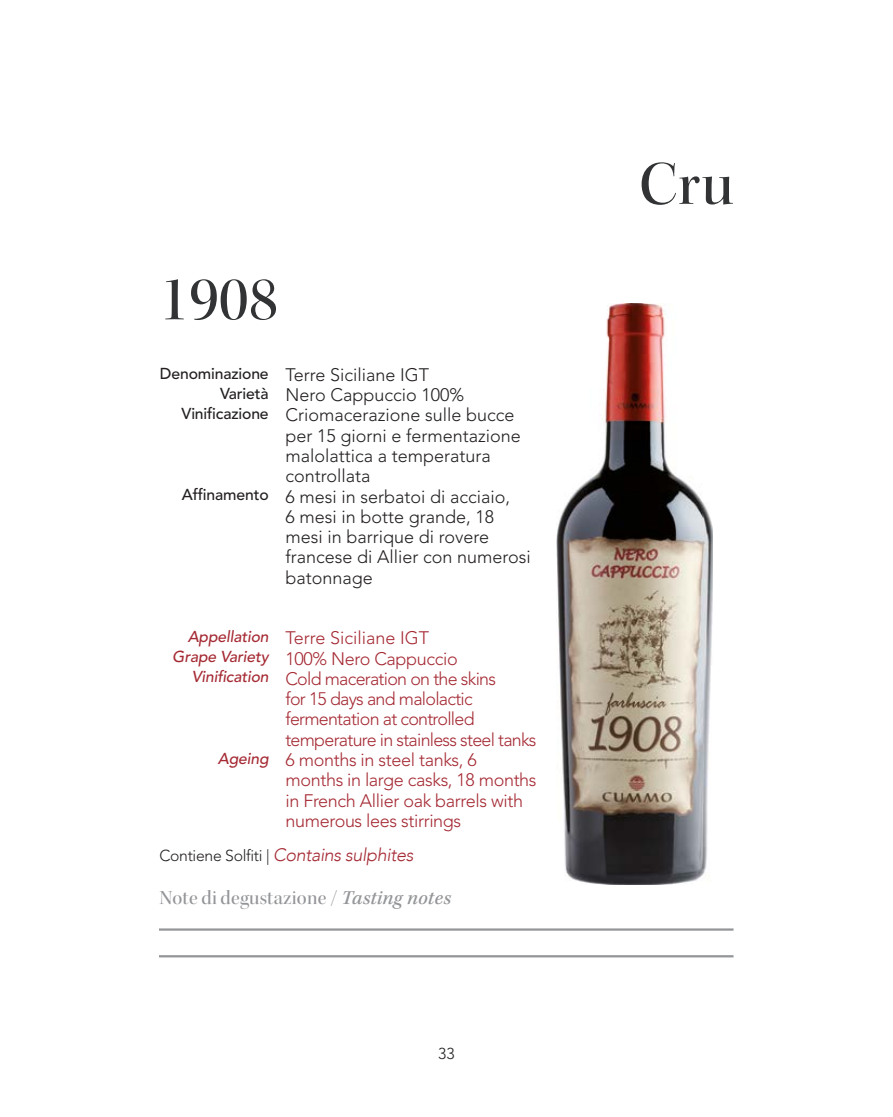
<style>
.page{position:relative;width:893px;height:1117px;background:#fff}
.page>*{position:absolute;margin:0;border:0;box-sizing:border-box;transform-origin:0 0}
.t1{font:63px "Kepler Std Medium Disp";letter-spacing:.01em;color:#313335}
.t2{font:20.25px "Kepler Std Medium Disp";letter-spacing:.01em;color:#939598}
.t3{font:300 18px/20.2px "Avenir";color:#231f20}
.t4{font:300 18px/20.2px "Avenir";letter-spacing:-.02em;color:#a52a34}
.t5{font:300 18px/20.2px "Avenir";letter-spacing:-.04em;color:#a52a34}
.t6{font:italic 300 18px "Avenir";letter-spacing:-.02em;color:#a52a34}
.t7{font:300 18px "Avenir";color:#a52a34}
.t8{font:500 15.75px "Avenir";letter-spacing:-.01em;color:#231f20}
.t9{font:italic 500 15.75px "Avenir LT Std";letter-spacing:-.01em;color:#a52a34}
.t10{font:300 15.75px "Avenir";color:#231f20}
.s1{font-style:normal;font-size:15.75px;color:#231f20}
.s2{font-family:"Kepler Std";font-weight:500;font-style:italic}
</style>
<div class="page">
<img style="left:557px;top:303px;width:156px;height:581px">
<hr style="left:159px;top:928px;width:574px;height:2px;background:#939598">
<hr style="left:159px;top:954px;width:574px;height:3px;background:#939598">
<p class="t1" style="left:159px;top:264px;width:120px">1908</p>
<p class="t8" style="left:160px;top:361px;width:110px">Denominazione</p>
<p class="t8" style="left:220px;top:381px;width:50px">Varietà</p>
<p class="t8" style="left:182px;top:402px;width:89px">Vinificazione</p>
<p class="t8" style="left:182px;top:483px;width:88px">Affinamento</p>
<p class="t3" style="left:285px;top:365px;width:145px">Terre Siciliane IGT</p>
<p class="t3" style="left:285px;top:385px;width:180px">Nero Cappuccio 100%</p>
<p class="t3" style="left:285px;top:405px;width:237px">Criomacerazione sulle bucce per 15 giorni e fermentazione malolattica a temperatura controllata</p>
<p class="t3" style="left:285px;top:486px;width:247px">6 mesi in serbatoi di acciaio,<br>6 mesi in botte grande, 18 mesi in barrique di rovere francese di Allier con numerosi batonnage</p>
<p class="t9" style="left:188px;top:627px;width:82px">Appellation</p>
<p class="t9" style="left:172px;top:647px;width:98px">Grape Variety</p>
<p class="t9" style="left:192px;top:667px;width:78px">Vinification</p>
<p class="t9" style="left:218px;top:748px;width:52px">Ageing</p>
<p class="t7" style="left:285px;top:624px;width:145px">Terre Siciliane IGT</p>
<p class="t4" style="left:285px;top:648px;width:174px">100% Nero Cappuccio</p>
<p class="t5" style="left:285px;top:669px;width:253px">Cold maceration on the skins<br>for 15 days and malolactic fermentation at controlled temperature in stainless steel tanks</p>
<p class="t4" style="left:285px;top:750px;width:253px">6 months in steel tanks, 6 months in large casks, 18 months in French Allier oak barrels with numerous lees stirrings</p>
<p class="t6" style="left:159px;top:844px;width:255px"><span class="s1">Contiene Solfiti |</span> Contains sulphites</p>
<p class="t2" style="left:159px;top:885px;width:293px">Note di degustazione / <span class="s2">Tasting notes</span></p>
<p class="t10" style="left:438px;top:1041px;width:18px">33</p>
<p class="t1" style="left:639px;top:148px;width:96px">Cru</p>
</div>
